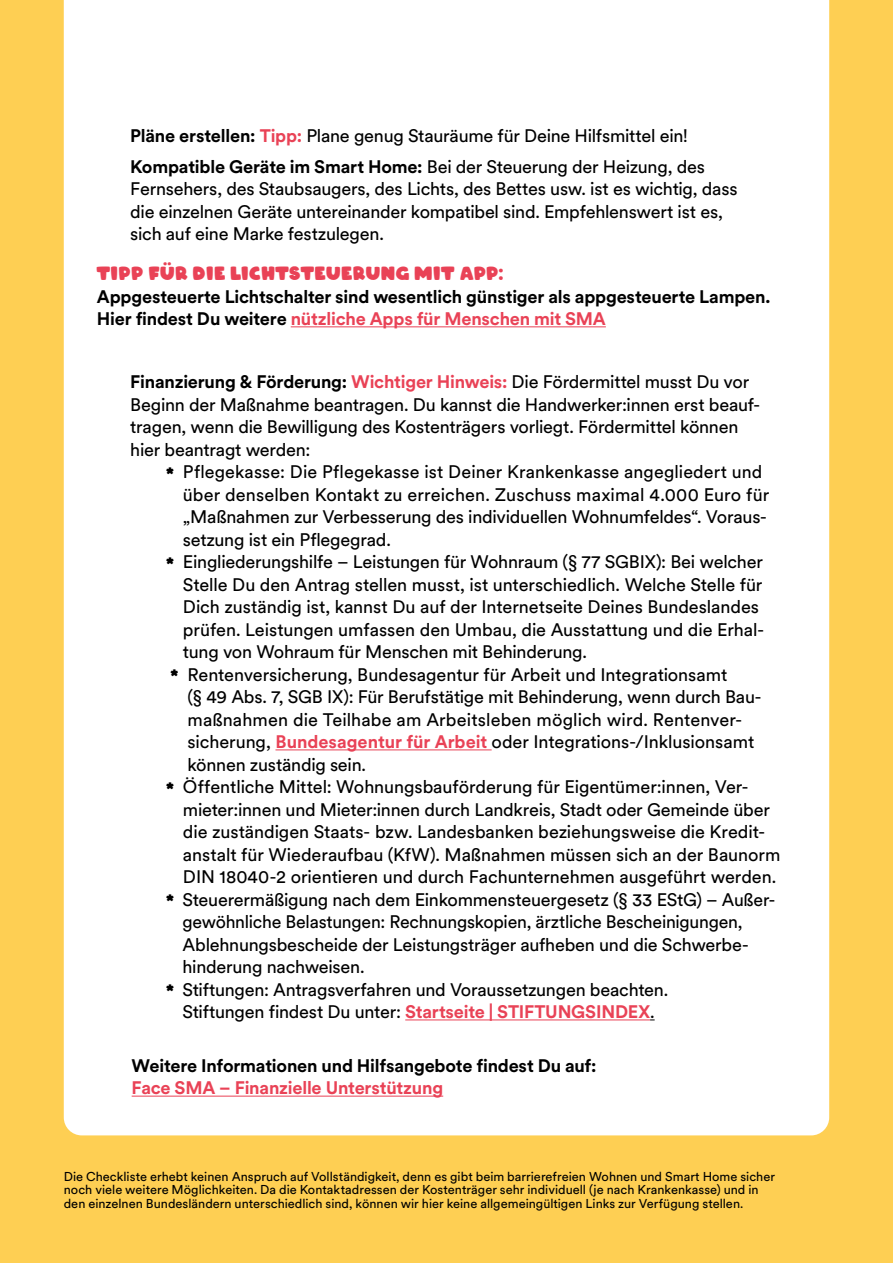
<style>
.page{position:relative;width:893px;height:1263px;background:#fecf53}
.page>*{position:absolute;margin:0;border:0;box-sizing:border-box;transform-origin:0 0}
.t1{font:18px/22.5px "Circular XX";letter-spacing:-.01em;color:#000}
.t2{font:700 18px/22.5px "Circular XX";letter-spacing:-.01em;color:#000}
.t3{font:700 18px "Circular XX";letter-spacing:-.015em;color:#e94256}
.t4{font:18px "SM Arttempi";letter-spacing:.03em;color:#e94256}
.t5{font:12.75px/13.5px "Circular XX";color:#000}
.s1{font-weight:700}
.s2{font-weight:700;color:#e94256}
.s3{color:#e94256}
.s4{font-family:"SM Arttempi";font-size:19.5px}
</style>
<div class="page">
<div style="left:64px;top:0;width:765px;height:1135px;background:#fff"></div>
<hr style="left:291px;top:326px;width:315px;height:1px;background:#e94256">
<hr style="left:275px;top:749px;width:217px;height:1px;background:#e94256">
<hr style="left:405px;top:1019px;width:245px;height:1px;background:#e94256">
<hr style="left:132px;top:1096px;width:311px;height:1px;background:#e94256">
<p class="t1" style="left:130px;top:119px;width:576px;line-height:31.2px"><span class="s1">Pläne erstellen:</span> <span class="s2">Tipp:</span> Plane genug Stauräume für Deine Hilfsmittel ein!<br><span class="s1">Kompatible Geräte im Smart Home:</span> Bei der Steuerung der Heizung, des</p>
<p class="t1" style="left:130px;top:177px;width:609px">Fernsehers, des Staubsaugers, des Lichts, des Bettes usw. ist es wichtig, dass die einzelnen Geräte untereinander kompatibel sind. Empfehlenswert ist es, sich auf eine Marke festzulegen.</p>
<p class="t4" style="left:97px;top:263px;width:408px">TIPP FÜR DIE LICHTSTEUERUNG MIT APP:</p>
<p class="t2" style="left:97px;top:284px;width:675px">Appgesteuerte Lichtschalter sind wesentlich günstiger als appgesteuerte Lampen.<br>Hier findest Du weitere <span class="s3">nützliche Apps für Menschen mit SMA</span></p>
<p class="t1" style="left:130px;top:370px;width:632px"><span class="s1">Finanzierung &amp; Förderung:</span> <span class="s2">Wichtiger Hinweis:</span> Die Fördermittel musst Du vor Beginn der Maßnahme beantragen. Du kannst die Handwerker:innen erst beauf&shy;tragen, wenn die Bewilligung des Kostenträgers vorliegt. Fördermittel können hier beantragt werden:</p>
<p class="t1" style="left:166px;top:460px;width:598px"><span class="s4">*</span> Pflegekasse: Die Pflegekasse ist Deiner Krankenkasse angegliedert und</p>
<p class="t1" style="left:183px;top:482px;width:588px">über denselben Kontakt zu erreichen. Zuschuss maximal 4.000 Euro für</p>
<p class="t1" style="left:183px;top:505px;width:586px">„Maßnahmen zur Verbesserung des individuellen Wohnumfeldes“. Voraus-</p>
<p class="t1" style="left:183px;top:527px;width:210px">setzung ist ein Pflegegrad.</p>
<p class="t1" style="left:166px;top:550px;width:598px"><span class="s4">*</span> Eingliederungshilfe – Leistungen für Wohnraum (§ 77 SGBIX): Bei welcher</p>
<p class="t1" style="left:183px;top:572px;width:581px">Stelle Du den Antrag stellen musst, ist unterschiedlich. Welche Stelle für</p>
<p class="t1" style="left:183px;top:595px;width:578px">Dich zuständig ist, kannst Du auf der Internetseite Deines Bundeslandes</p>
<p class="t1" style="left:183px;top:617px;width:583px">prüfen. Leistungen umfassen den Umbau, die Ausstattung und die Erhal-</p>
<p class="t1" style="left:183px;top:640px;width:406px">tung von Wohraum für Menschen mit Behinderung.</p>
<p class="t1" style="left:171px;top:662px;width:558px"><span class="s4">*</span> Rentenversicherung, Bundesagentur für Arbeit und Integrationsamt</p>
<p class="t1" style="left:187px;top:685px;width:576px">(§ 49 Abs. 7, SGB IX): Für Berufstätige mit Behinderung, wenn durch Bau-</p>
<p class="t1" style="left:187px;top:707px;width:557px">maßnahmen die Teilhabe am Arbeitsleben möglich wird. Rentenver-</p>
<p class="t1" style="left:187px;top:730px;width:568px">sicherung, <span class="s2">Bundesagentur für Arbeit</span> oder Integrations-/Inklusionsamt</p>
<p class="t1" style="left:187px;top:752px;width:180px">können zuständig sein.</p>
<p class="t1" style="left:166px;top:775px;width:582px"><span class="s4">*</span> Öffentliche Mittel: Wohnungsbauförderung für Eigentümer:innen, Ver-</p>
<p class="t1" style="left:183px;top:797px;width:589px">mieter:innen und Mieter:innen durch Landkreis, Stadt oder Gemeinde über</p>
<p class="t1" style="left:183px;top:820px;width:584px">die zuständigen Staats- bzw. Landesbanken beziehungsweise die Kredit-</p>
<p class="t1" style="left:183px;top:842px;width:599px">anstalt für Wiederaufbau (KfW). Maßnahmen müssen sich an der Baunorm</p>
<p class="t1" style="left:183px;top:865px;width:595px">DIN 18040-2 orientieren und durch Fachunternehmen ausgeführt werden.</p>
<p class="t1" style="left:166px;top:887px;width:611px"><span class="s4">*</span> Steuerermäßigung nach dem Einkommensteuergesetz (§ 33 EStG) – Außer-</p>
<p class="t1" style="left:183px;top:910px;width:561px">gewöhnliche Belastungen: Rechnungskopien, ärztliche Bescheinigungen,</p>
<p class="t1" style="left:183px;top:932px;width:568px">Ablehnungsbescheide der Leistungsträger aufheben und die Schwerbe-</p>
<p class="t1" style="left:183px;top:955px;width:183px">hinderung nachweisen.</p>
<p class="t1" style="left:166px;top:977px;width:503px"><span class="s4">*</span> Stiftungen: Antragsverfahren und Voraussetzungen beachten.</p>
<p class="t1" style="left:183px;top:1000px;width:474px">Stiftungen findest Du unter: <span class="s2">Startseite | STIFTUNGSINDEX</span>.</p>
<p class="t2" style="left:132px;top:1053px;width:466px">Weitere Informationen und Hilfsangebote findest Du auf:</p>
<p class="t3" style="left:132px;top:1075px;width:313px">Face SMA – Finanzielle Unterstützung</p>
<p class="t5" style="left:64px;top:1169px;width:713px">Die Checkliste erhebt keinen Anspruch auf Vollständigkeit, denn es gibt beim barrierefreien Wohnen und Smart Home sicher noch viele weitere Möglichkeiten. Da die Kontaktadressen der Kostenträger sehr individuell (je nach Krankenkasse) und in den einzelnen Bundesländern unterschiedlich sind, können wir hier keine allgemeingültigen Links zur Verfügung stellen.</p>
</div>
